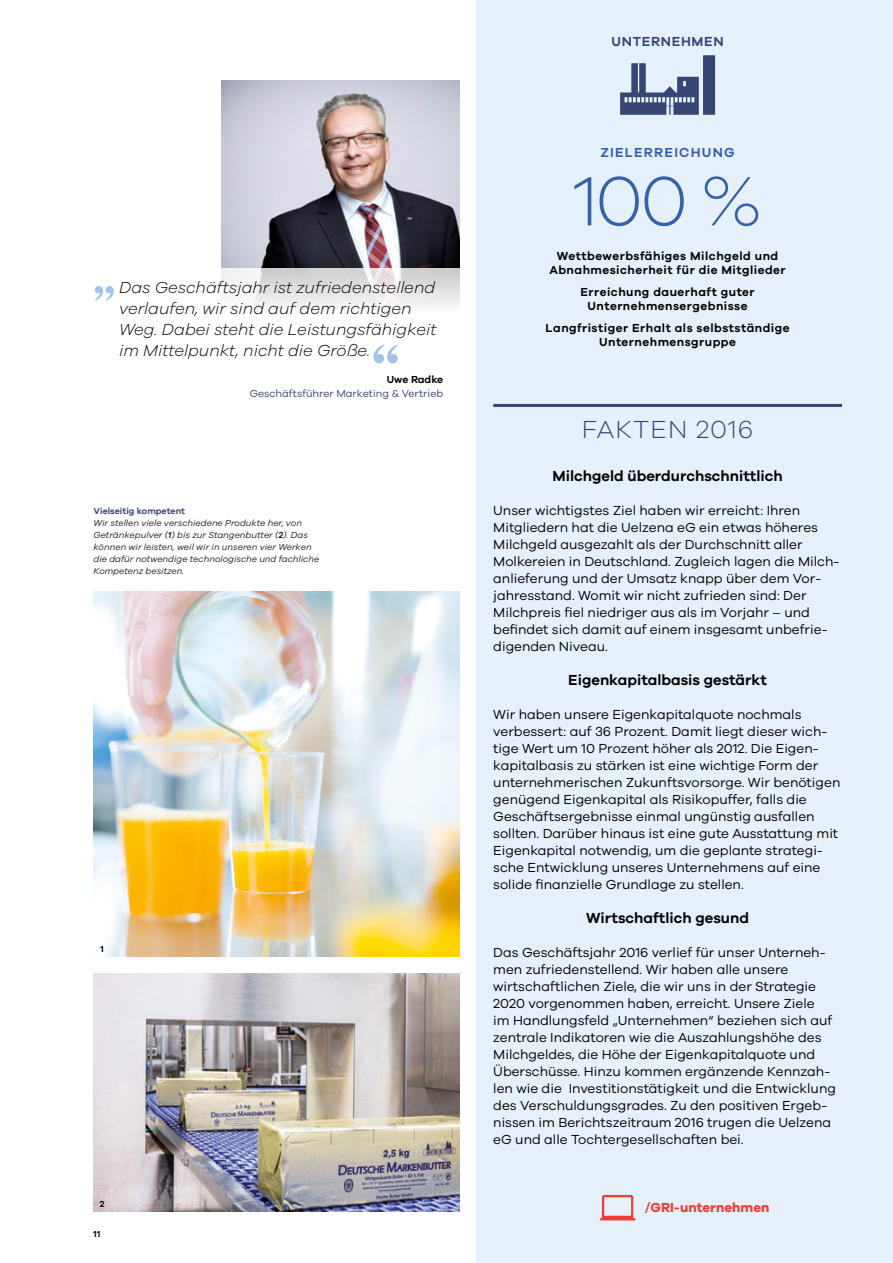
<style>
.page{position:relative;width:893px;height:1263px;background:#fff}
.page>*{position:absolute;margin:0;border:0;box-sizing:border-box;transform-origin:0 0}
.t1{font:300 72px "Galano Grotesque";color:#3660aa}
.t2{font:300 25.5px "Galano Grotesque";letter-spacing:.04em;color:#374574}
.t3{font:italic 300 16.5px/21px "Galano Grotesque";color:#000}
.t4{font:600 15px "Galano Grotesque";color:#000}
.t5{font:13.5px/17px "Galano Grotesque";color:#000}
.t6{font:700 13.5px "Galano Grotesque";color:#e84133}
.t7{font:600 13.5px "Galano Grotesque";letter-spacing:.09em;color:#3660aa}
.t8{font:600 13.5px "Galano Grotesque";letter-spacing:.05em;color:#374574}
.t9{font:600 12px/13.5px "Galano Grotesque";letter-spacing:.04em;color:#000;text-align:center}
.t10{font:10.5px "Galano Grotesque";color:#374574}
.t11{font:600 10.5px "Galano Grotesque";letter-spacing:-.005em;color:#000}
.t12{font:italic 9px/12px "Galano Grotesque";color:#1e1e1c}
.t13{font:600 9px "Galano Grotesque";color:#374574}
.t14{font:600 9px "Galano Grotesque";color:#000}
.s1{font-weight:600}
</style>
<div class="page">
<div style="left:476px;top:0;width:417px;height:1263px;background:#e6f0fb"></div>
<img style="left:94px;top:591px;width:365px;height:366px">
<img style="left:94px;top:974px;width:365px;height:238px">
<svg style="left:600px;top:1195px;width:36px;height:25px"></svg>
<svg style="left:620px;top:55px;width:95px;height:60px"></svg>
<hr style="left:493px;top:404px;width:349px;height:3px;background:#374574">
<img style="left:221px;top:81px;width:238px;height:187px">
<svg style="left:374px;top:344px;width:24px;height:19px"></svg>
<svg style="left:95px;top:286px;width:19px;height:15px"></svg>
<p class="t3" style="left:119px;top:277px;width:319px">Das Geschäftsjahr ist zufriedenstellend verlaufen, wir sind auf dem richtigen Weg. Dabei steht die Leistungsfähigkeit im Mittelpunkt, nicht die Größe.</p>
<p class="t11" style="left:387px;top:374px;width:58px">Uwe Radke</p>
<p class="t10" style="left:250px;top:387px;width:195px">Geschäftsführer Marketing &amp; Vertrieb</p>
<p class="t13" style="left:94px;top:506px;width:93px">Vielseitig kompetent</p>
<p class="t12" style="left:94px;top:517px;width:227px">Wir stellen viele verschiedene Produkte her, von Getränkepulver (<span class="s1">1</span>) bis zur Stangenbutter (<span class="s1">2</span>). Das können wir leisten, weil wir in unseren vier Werken die dafür notwendige technologische und fachliche Kompetenz besitzen.</p>
<p class="t14" style="left:100px;top:943px;width:4px">1</p>
<p class="t14" style="left:100px;top:1198px;width:6px">2</p>
<p class="t14" style="left:94px;top:1229px;width:7px">11</p>
<p class="t8" style="left:611px;top:33px;width:114px">UNTERNEHMEN</p>
<p class="t7" style="left:601px;top:145px;width:136px">ZIELERREICHUNG</p>
<h1 class="t1" style="left:573px;top:158px;width:191px">100 %</h1>
<p class="t9" style="left:549px;top:249px;width:238px">Wettbewerbsfähiges Milchgeld und<br>Abnahmesicherheit für die Mitglieder</p>
<p class="t9" style="left:580px;top:285px;width:176px">Erreichung dauerhaft guter<br>Unternehmensergebnisse</p>
<p class="t9" style="left:546px;top:321px;width:246px">Langfristiger Erhalt als selbstständige<br>Unternehmensgruppe</p>
<h2 class="t2" style="left:582px;top:414px;width:173px">FAKTEN 2016</h2>
<p class="t4" style="left:553px;top:466px;width:232px">Milchgeld überdurchschnittlich</p>
<p class="t5" style="left:493px;top:501px;width:348px">Unser wichtigstes Ziel haben wir erreicht: Ihren Mitgliedern hat die Uelzena eG ein etwas höheres Milchgeld ausgezahlt als der Durchschnitt aller Molkereien in Deutschland. Zugleich lagen die Milch&shy;anlieferung und der Umsatz knapp über dem Vor&shy;jahresstand. Womit wir nicht zufrieden sind: Der Milchpreis fiel niedriger aus als im Vorjahr – und befindet sich damit auf einem insgesamt unbefrie&shy;digenden Niveau.</p>
<p class="t4" style="left:568px;top:670px;width:200px">Eigenkapitalbasis gestärkt</p>
<p class="t5" style="left:493px;top:705px;width:349px">Wir haben unsere Eigenkapitalquote nochmals verbessert: auf 36 Prozent. Damit liegt dieser wich&shy;tige Wert um 10 Prozent höher als 2012. Die Eigen&shy;kapitalbasis zu stärken ist eine wichtige Form der unternehmerischen Zukunftsvorsorge. Wir benötigen genügend Eigenkapital als Risikopuffer, falls die Geschäftsergebnisse einmal ungünstig ausfallen sollten. Darüber hinaus ist eine gute Ausstattung mit Eigenkapital notwendig, um die geplante strategi&shy;sche Entwicklung unseres Unternehmens auf eine solide finanzielle Grundlage zu stellen.</p>
<p class="t4" style="left:586px;top:908px;width:164px">Wirtschaftlich gesund</p>
<p class="t5" style="left:493px;top:943px;width:344px">Das Geschäftsjahr 2016 verlief für unser Unterneh&shy;men zufriedenstellend. Wir haben alle unsere wirtschaftlichen Ziele, die wir uns in der Strategie 2020 vorgenommen haben, erreicht. Unsere Ziele<br>im Handlungsfeld „Unternehmen“ beziehen sich auf zentrale Indikatoren wie die Auszahlungshöhe des Milchgeldes, die Höhe der Eigenkapitalquote und Überschüsse. Hinzu kommen ergänzende Kennzah&shy;len wie die Investitionstätigkeit und die Entwicklung des Verschuldungsgrades. Zu den positiven Ergeb&shy;nissen im Berichtszeitraum 2016 trugen die Uelzena eG und alle Tochtergesellschaften bei.</p>
<p class="t6" style="left:645px;top:1199px;width:126px">/GRI-unternehmen</p>
</div>
